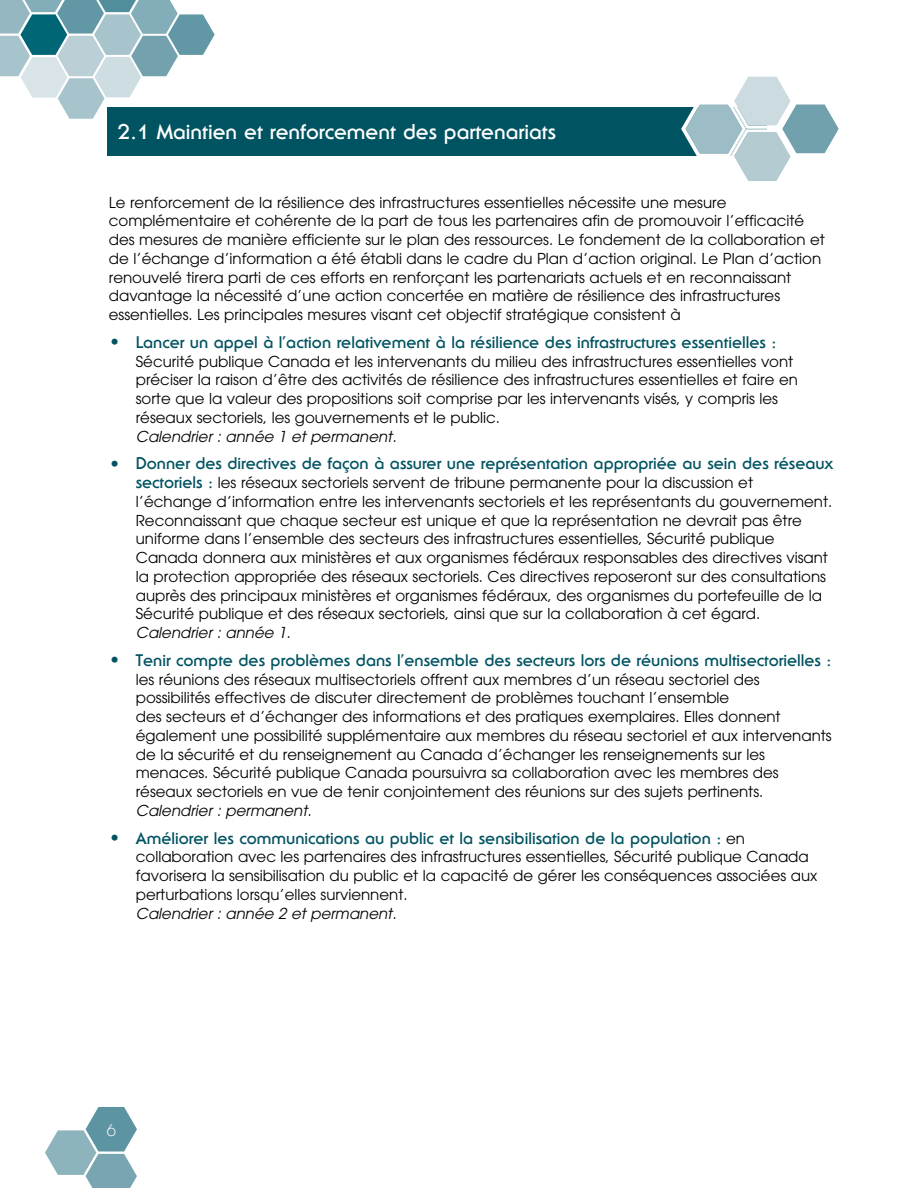
<style>
.page{position:relative;width:918px;height:1188px;background:#fff}
.page>*{position:absolute;margin:0;border:0;box-sizing:border-box;transform-origin:0 0}
.t1{font:700 21px "Serif Gothic";color:#fff}
.t2{font:700 16.5px "Serif Gothic";color:#005361}
.t3{font:300 16.5px "Serif Gothic";color:#fff}
.t4{font:15px/18.8px "Avant Garde";color:#000}
.t5{font:italic 15px "Avant Garde";color:#000}
.s1{font-family:"Avant Garde";font-weight:400;font-size:19.5px}
.s2{font-family:"Serif Gothic";font-weight:700;font-size:16.5px;color:#005361}
.s3{font-family:"Avant Garde";font-weight:400;font-size:15px;color:#000}
</style>
<div class="page">
<svg style="left:45px;top:1107px;width:92px;height:81px"></svg>
<svg style="left:0;top:0;width:215px;height:119px"></svg>
<div style="left:107px;top:108px;width:660px;height:48px;background:#005361"></div>
<svg style="left:681px;top:76px;width:158px;height:105px"></svg>
<h1 class="t1" style="left:118px;top:119px;width:440px">2.1 Maintien et renforcement des partenariats</h1>
<p class="t4" style="left:109px;top:193px;width:718px">Le renforcement de la résilience des infrastructures essentielles nécessite une mesure complémentaire et cohérente de la part de tous les partenaires afin de promouvoir l’efficacité des mesures de manière efficiente sur le plan des ressources. Le fondement de la collaboration et de l’échange d’information a été établi dans le cadre du Plan d’action original. Le Plan d’action renouvelé tirera parti de ces efforts en renforçant les partenariats actuels et en reconnaissant davantage la nécessité d’une action concertée en matière de résilience des infrastructures essentielles. Les principales mesures visant cet objectif stratégique consistent à</p>
<p class="t2" style="left:109px;top:333px;width:669px"><span class="s1">•</span> Lancer un appel à l’action relativement à la résilience des infrastructures essentielles :</p>
<p class="t4" style="left:136px;top:352px;width:664px">Sécurité publique Canada et les intervenants du milieu des infrastructures essentielles vont préciser la raison d’être des activités de résilience des infrastructures essentielles et faire en sorte que la valeur des propositions soit comprise par les intervenants visés, y compris les réseaux sectoriels, les gouvernements et le public.</p>
<p class="t5" style="left:136px;top:427px;width:262px">Calendrier : année 1 et permanent.</p>
<p class="t2" style="left:109px;top:454px;width:726px"><span class="s1">•</span> Donner des directives de façon à assurer une représentation appropriée au sein des réseaux</p>
<p class="t4" style="left:136px;top:473px;width:698px"><span class="s2">sectoriels :</span> les réseaux sectoriels servent de tribune permanente pour la discussion et l’échange d’information entre les intervenants sectoriels et les représentants du gouvernement.<br>Reconnaissant que chaque secteur est unique et que la représentation ne devrait pas être uniforme dans l’ensemble des secteurs des infrastructures essentielles, Sécurité publique Canada donnera aux ministères et aux organismes fédéraux responsables des directives visant la protection appropriée des réseaux sectoriels. Ces directives reposeront sur des consultations auprès des principaux ministères et organismes fédéraux, des organismes du portefeuille de la Sécurité publique et des réseaux sectoriels, ainsi que sur la collaboration à cet égard.</p>
<p class="t5" style="left:136px;top:624px;width:156px">Calendrier : année 1.</p>
<p class="t2" style="left:109px;top:650px;width:724px"><span class="s1">•</span> Tenir compte des problèmes dans l’ensemble des secteurs lors de réunions multisectorielles :</p>
<p class="t4" style="left:136px;top:670px;width:697px">les réunions des réseaux multisectoriels offrent aux membres d’un réseau sectoriel des possibilités effectives de discuter directement de problèmes touchant l’ensemble<br>des secteurs et d’échanger des informations et des pratiques exemplaires. Elles donnent également une possibilité supplémentaire aux membres du réseau sectoriel et aux intervenants de la sécurité et du renseignement au Canada d’échanger les renseignements sur les menaces. Sécurité publique Canada poursuivra sa collaboration avec les membres des réseaux sectoriels en vue de tenir conjointement des réunions sur des sujets pertinents.</p>
<p class="t5" style="left:136px;top:802px;width:177px">Calendrier : permanent.</p>
<p class="t2" style="left:109px;top:828px;width:638px"><span class="s1">•</span> Améliorer les communications au public et la sensibilisation de la population : <span class="s3">en</span></p>
<p class="t4" style="left:136px;top:847px;width:683px">collaboration avec les partenaires des infrastructures essentielles, Sécurité publique Canada favorisera la sensibilisation du public et la capacité de gérer les conséquences associées aux perturbations lorsqu’elles surviennent.</p>
<p class="t5" style="left:136px;top:904px;width:262px">Calendrier : année 2 et permanent.</p>
<p class="t3" style="left:107px;top:1120px;width:11px">6</p>
</div>
